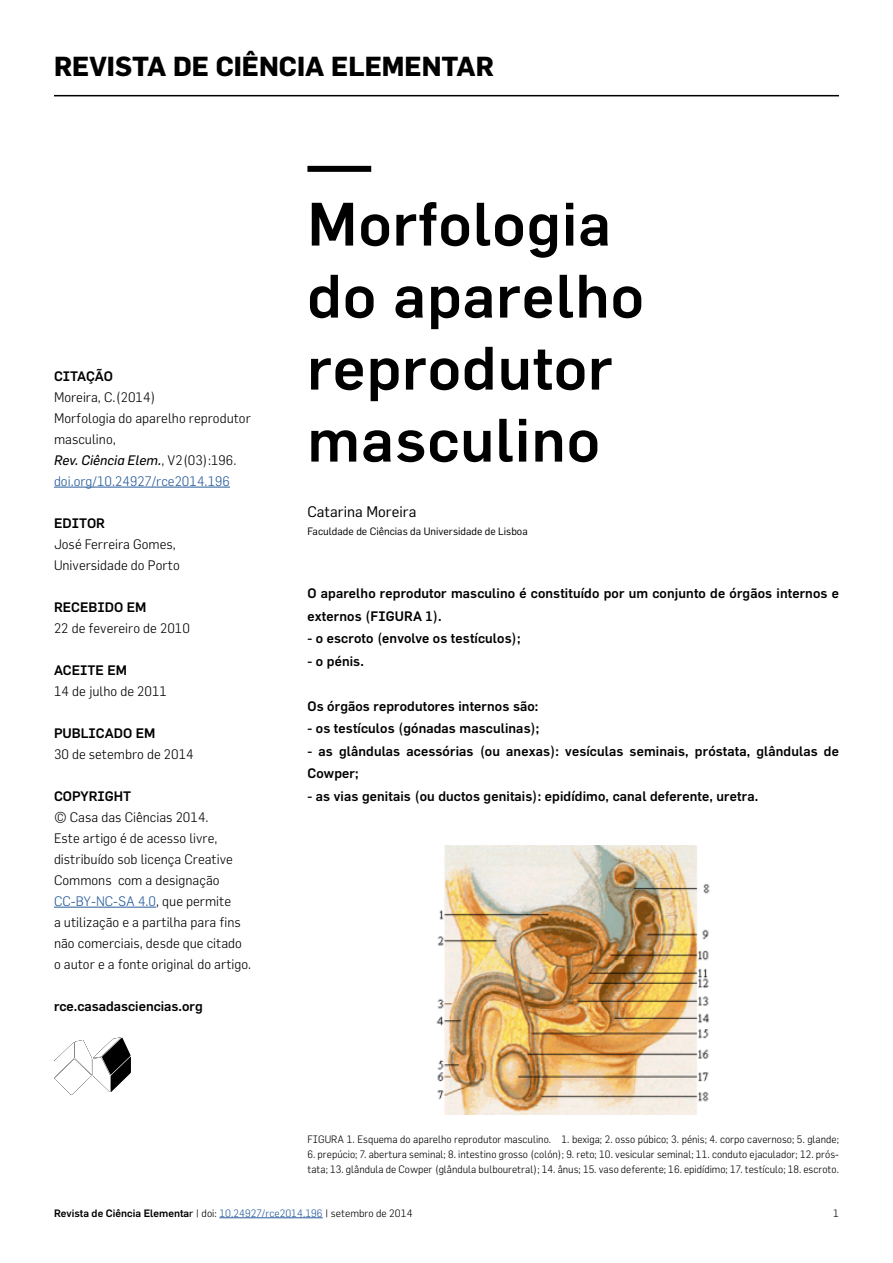
<style>
.page{position:relative;width:893px;height:1263px;background:#fff}
.page>*{position:absolute;margin:0;border:0;box-sizing:border-box;transform-origin:0 0}
.t1{font:500 60px/72px "Flama";letter-spacing:.02em;color:#000}
.t2{font:700 27px "Flama";color:#000}
.t3{font:15px "Flama";color:#000}
.t4{font:300 13.5px/21px "Flama";color:#000}
.t5{font:500 13.5px/22.5px "Flama";letter-spacing:.01em;color:#000}
.t6{font:500 13.5px "Flama";letter-spacing:-.01em;color:#000}
.t7{font:300 10.5px/15px "Flama";color:#000}
.t8{font:500 10.5px "Flama";color:#000}
.t9{font:10.5px "Flama";color:#000}
.s1{font-weight:400;font-style:italic}
.s2{color:#275b9b}
.s3{font-weight:400}
.s4{font-weight:300}
.s5{font-weight:300;color:#275b9b}
</style>
<div class="page">
<hr style="left:54px;top:95px;width:785px;height:1px;background:#000">
<hr style="left:219px;top:1217px;width:104px;height:1px;background:#275b9b">
<div style="left:307px;top:166px;width:64px;height:6px;background:#000"></div>
<img style="left:436px;top:846px;width:274px;height:268px">
<hr style="left:54px;top:487px;width:176px;height:1px;background:#275b9b">
<hr style="left:54px;top:907px;width:102px;height:1px;background:#275b9b">
<svg style="left:54px;top:1037px;width:77px;height:58px"></svg>
<h2 class="t2" style="left:54px;top:50px;width:441px">REVISTA DE CIÊNCIA ELEMENTAR</h2>
<p class="t6" style="left:54px;top:368px;width:60px">CITAÇÃO</p>
<p class="t4" style="left:54px;top:386px;width:198px">Moreira, C.(2014)<br>Morfologia do aparelho reprodutor masculino,<br><span class="s1">Rev. Ciência Elem.</span>, V2(03):196. <span class="s2">doi.org/10.24927/rce2014.196</span></p>
<p class="t5" style="left:54px;top:511px;width:53px">EDITOR</p>
<p class="t4" style="left:54px;top:533px;width:127px">José Ferreira Gomes,<br>Universidade do Porto</p>
<p class="t5" style="left:54px;top:595px;width:94px">RECEBIDO EM</p>
<p class="t4" style="left:54px;top:617px;width:138px">22 de fevereiro de 2010</p>
<p class="t5" style="left:54px;top:658px;width:75px">ACEITE EM</p>
<p class="t4" style="left:54px;top:680px;width:115px">14 de julho de 2011</p>
<p class="t5" style="left:54px;top:721px;width:103px">PUBLICADO EM</p>
<p class="t4" style="left:54px;top:743px;width:141px">30 de setembro de 2014</p>
<p class="t5" style="left:54px;top:784px;width:79px">COPYRIGHT</p>
<p class="t4" style="left:54px;top:806px;width:199px">© Casa das Ciências 2014.<br>Este artigo é de acesso livre, distribuído sob licença Creative<br>Commons com a designação<br><span class="s2">CC-BY-NC-SA 4.0</span>, que permite<br>a utilização e a partilha para fins não comerciais, desde que citado o autor e a fonte original do artigo.</p>
<p class="t5" style="left:54px;top:994px;width:150px">rce.casadasciencias.org</p>
<h1 class="t1" style="left:307px;top:187px;width:338px">Morfologia do aparelho reprodutor masculino</h1>
<p class="t3" style="left:307px;top:503px;width:110px">Catarina Moreira</p>
<p class="t9" style="left:307px;top:525px;width:222px">Faculdade de Ciências da Universidade de Lisboa</p>
<p class="t5" style="left:307px;top:582px;width:533px">O aparelho reprodutor masculino é constituído por um conjunto de órgãos internos e externos (FIGURA 1).</p>
<p class="t5" style="left:307px;top:627px;width:215px">- o escroto (envolve os testículos);</p>
<p class="t5" style="left:307px;top:649px;width:58px">- o pénis.</p>
<p class="t5" style="left:307px;top:694px;width:232px">Os órgãos reprodutores internos são:</p>
<p class="t5" style="left:307px;top:717px;width:234px">- os testículos (gónadas masculinas);</p>
<p class="t5" style="left:307px;top:739px;width:533px">- as glândulas acessórias (ou anexas): vesículas seminais, próstata, glândulas de<br>Cowper;</p>
<p class="t5" style="left:307px;top:784px;width:452px">- as vias genitais (ou ductos genitais): epidídimo, canal deferente, uretra.</p>
<p class="t7" style="left:307px;top:1131px;width:533px">FIGURA 1. Esquema do aparelho reprodutor masculino. 1. bexiga; 2. osso púbico; 3. pénis; 4. corpo cavernoso; 5. glande;</p>
<p class="t7" style="left:307px;top:1146px;width:533px">6. prepúcio; 7. abertura seminal; 8. intestino grosso (colón); 9. reto; 10. vesicular seminal; 11. conduto ejaculador; 12. prós&shy;tata; 13. glândula de Cowper (glândula bulbouretral); 14. ânus; 15. vaso deferente; 16. epidídimo; 17. testículo; 18. escroto.</p>
<p class="t8" style="left:54px;top:1206px;width:360px">Revista de Ciência Elementa<span class="s3">r</span> <span class="s4">| doi:</span> <span class="s5">10.24927/rce2014.196</span> <span class="s4">| setembro de 2014</span></p>
<p class="t7" style="left:833px;top:1205px;width:7px">1</p>
</div>
